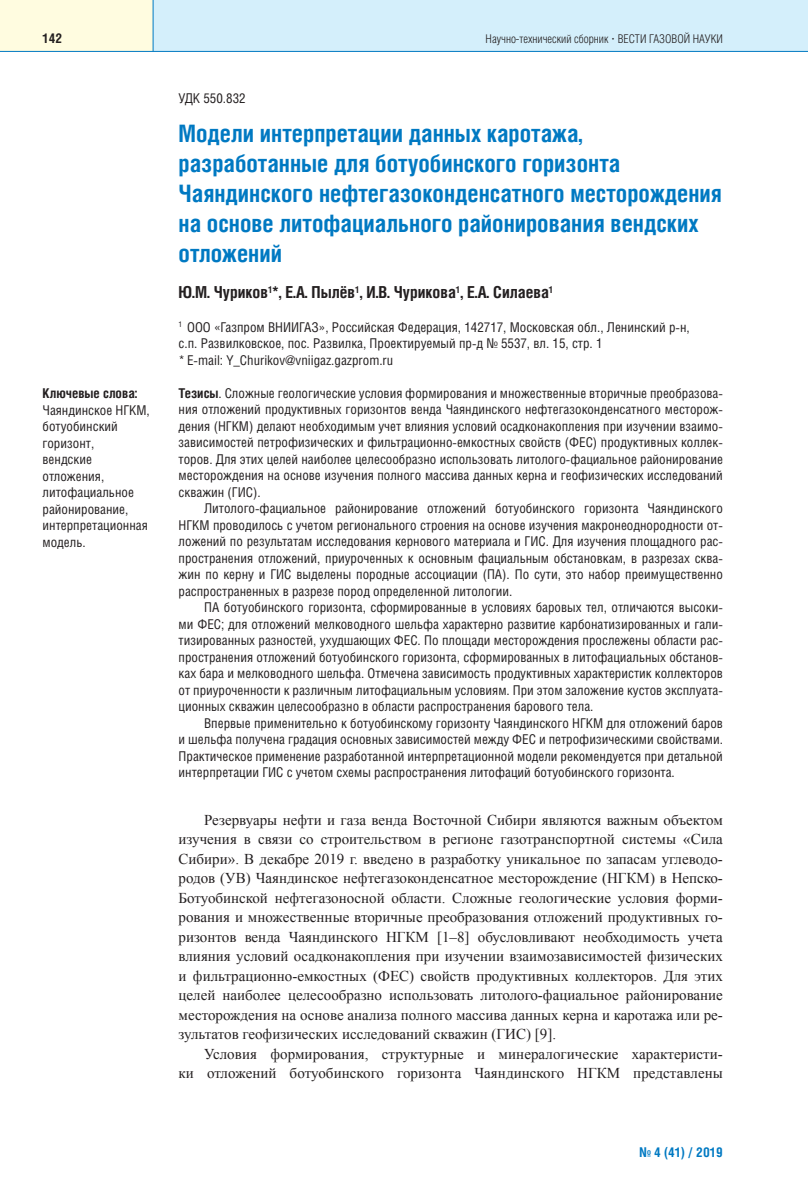
<style>
.page{position:relative;width:808px;height:1191px;background:#fff}
.page>*{position:absolute;margin:0;border:0;box-sizing:border-box;transform-origin:0 0}
.t1{font:700 24px/30px "Helios Cond";color:#0079c2}
.t2{font:700 16.5px "Helios Cond";color:#231f20}
.t3{font:15px/19.5px "Times New Roman";letter-spacing:.005em;color:#231f20;text-align:justify}
.t4{font:13.5px/16.5px "Helios Cond";color:#231f20;text-align:justify}
.t5{font:700 13.5px "Helios Cond";color:#231f20}
.t6{font:700 13.5px "Helios Cond";color:#0079c2}
.t7{font:300 12px "Helios Cond";color:#231f20}
.s1{font-family:"Times New Roman";font-weight:700}
.s2{font-weight:700}
</style>
<div class="page">
<div style="left:140px;top:0;width:668px;height:51px;background:#d4effb"></div>
<div style="left:0;top:0;width:153px;height:51px;background:#fffce0"></div>
<hr style="left:0;top:51px;width:808px;height:1px;background:#0079c2">
<hr style="left:153px;top:0;width:1px;height:51px;background:#0079c2">
<p class="t5" style="left:43px;top:33px;width:21px">142</p>
<p class="t7" style="left:486px;top:34px;width:239px">Научно-технический сборник <span class="s1">·</span> ВЕСТИ ГАЗОВОЙ НАУКИ</p>
<p class="t5" style="left:43px;top:388px;width:96px">Ключевые слова:</p>
<p class="t4" style="left:43px;top:403px;width:109px;text-align:left">Чаяндинское НГКМ, ботуобинский горизонт,<br>вендские отложения, литофациальное районирование, интерпретационная модель.</p>
<p class="t4" style="left:179px;top:91px;width:69px">УДК 550.832</p>
<h1 class="t1" style="left:179px;top:121px;width:545px">Модели интерпретации данных каротажа, разработанные для ботуобинского горизонта Чаяндинского нефтегазоконденсатного месторождения на основе литофациального районирования вендских отложений</h1>
<p class="t2" style="left:179px;top:286px;width:376px">Ю.М. Чуриков<sup>1</sup>*, Е.А. Пылёв<sup>1</sup>, И.В. Чурикова<sup>1</sup>, Е.А. Силаева<sup>1</sup></p>
<p class="t4" style="left:179px;top:320px;width:513px;text-align:left"><sup>1</sup> ООО «Газпром ВНИИГАЗ», Российская Федерация, 142717, Московская обл., Ленинский р-н, с.п. Развилковское, пос. Развилка, Проектируемый пр-д № 5537, вл. 15, стр. 1<br>* E-mail: Y_Churikov@vniigaz.gazprom.ru</p>
<p class="t4" style="left:179px;top:386px;width:546px"><span class="s2">Тезисы</span>. Сложные геологические условия формирования и множественные вторичные преобразова&shy;ния отложений продуктивных горизонтов венда Чаяндинского нефтегазоконденсатного месторож&shy;дения (НГКМ) делают необходимым учет влияния условий осадконакопления при изучении взаимо&shy;зависимостей петрофизических и фильтрационно-емкостных свойств (ФЕС) продуктивных коллек&shy;торов. Для этих целей наиболее целесообразно использовать литолого-фациальное районирование месторождения на основе изучения полного массива данных керна и геофизических исследований скважин (ГИС).</p>
<p class="t4" style="left:179px;top:501px;width:546px;text-indent:26px">Литолого-фациальное районирование отложений ботуобинского горизонта Чаяндинского НГКМ проводилось с учетом регионального строения на основе изучения макронеоднородности от&shy;ложений по результатам исследования кернового материала и ГИС. Для изучения площадного рас&shy;пространения отложений, приуроченных к основным фациальным обстановкам, в разрезах сква&shy;жин по керну и ГИС выделены породные ассоциации (ПА). По сути, это набор преимущественно распространенных в разрезе пород определенной литологии.</p>
<p class="t4" style="left:179px;top:600px;width:546px;text-indent:26px">ПА ботуобинского горизонта, сформированные в условиях баровых тел, отличаются высоки&shy;ми ФЕС; для отложений мелководного шельфа характерно развитие карбонатизированных и гали&shy;тизированных разностей, ухудшающих ФЕС. По площади месторождения прослежены области рас&shy;пространения отложений ботуобинского горизонта, сформированных в литофациальных обстанов&shy;ках бара и мелководного шельфа. Отмечена зависимость продуктивных характеристик коллекторов от приуроченности к различным литофациальным условиям. При этом заложение кустов эксплуата&shy;ционных скважин целесообразно в области распространения барового тела.</p>
<p class="t4" style="left:179px;top:716px;width:546px;text-indent:26px">Впервые применительно к ботуобинскому горизонту Чаяндинского НГКМ для отложений баров и шельфа получена градация основных зависимостей между ФЕС и петрофизическими свойствами.<br>Практическое применение разработанной интерпретационной модели рекомендуется при детальной интерпретации ГИС с учетом схемы распространения литофаций ботуобинского горизонта.</p>
<p class="t3" style="left:179px;top:810px;width:546px;text-indent:26px">Резервуары нефти и газа венда Восточной Сибири являются важным объектом изучения в связи со строительством в регионе газотранспортной системы «Сила Сибири». В декабре 2019 г. введено в разработку уникальное по запасам углеводо&shy;родов (УВ) Чаяндинское нефтегазоконденсатное месторождение (НГКМ) в Непско-Ботуобинской нефтегазоносной области. Сложные геологические условия форми&shy;рования и множественные вторичные преобразования отложений продуктивных го&shy;ризонтов венда Чаяндинского НГКМ [1–8] обусловливают необходимость учета влияния условий осадконакопления при изучении взаимозависимостей физических и фильтрационно-емкостных (ФЕС) свойств продуктивных коллекторов. Для этих целей наиболее целесообразно использовать литолого-фациальное районирование месторождения на основе анализа полного массива данных керна и каротажа или ре&shy;зультатов геофизических исследований скважин (ГИС) [9].</p>
<p class="t3" style="left:179px;top:1044px;width:546px;text-align:right">Условия формирования, структурные и минералогические характеристи-<br>ки отложений ботуобинского горизонта Чаяндинского НГКМ представлены</p>
<p class="t6" style="left:639px;top:1147px;width:85px">№ 4 (41) / 2019</p>
</div>
